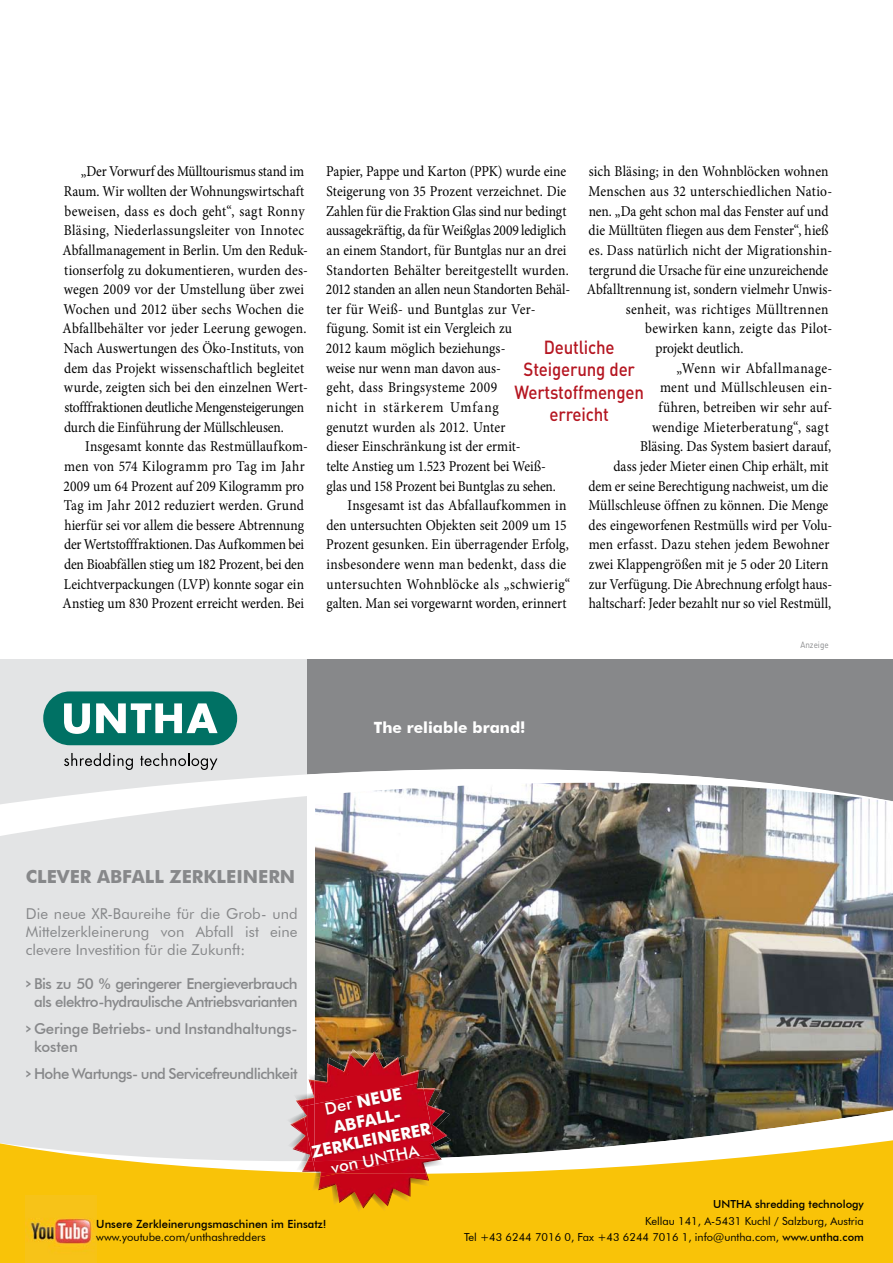
<style>
.page{position:relative;width:893px;height:1263px;background:#fff}
.page>*{position:absolute;margin:0;border:0;box-sizing:border-box;transform-origin:0 0}
.t1{font:500 18.75px/22.5px "DINOT";letter-spacing:-.01em;color:#b51621;text-align:center;scale:.9 1}
.t2{font:700 18px "Futura BT";color:#87888a}
.t3{font:700 16.5px/19.8px "Futura BT";color:#fff;text-align:center}
.t4{font:500 16.5px "Futura BT";color:#fff}
.t5{font:700 15.45px "Futura BT";color:#fff}
.t6{font:15px/19.6px "Minion Pro";letter-spacing:.005em;color:#000;scale:.9 1}
.t7{font:15px "Minion Pro";letter-spacing:.025em;color:#000;scale:.9 1}
.t8{font:500 15px/18px "Futura BT";letter-spacing:-.04em;color:#87888a;text-align:center}
.t9{font:15px/18px "Futura BT";color:#87888a;text-align:justify}
.t10{font:15px "Minion Pro";letter-spacing:.03em;color:#000;scale:.9 1}
.t11{font:500 15px/18px "Futura BT";letter-spacing:-.01em;color:#87888a}
.t12{font:15px "Minion Pro";letter-spacing:.055em;color:#000;scale:.9 1}
.t13{font:15px "Minion Pro";letter-spacing:.04em;color:#000;scale:.9 1}
.t14{font:500 11.25px "Futura BT";color:#000}
.t15{font:11.25px "Futura BT";color:#000}
.t16{font:11.1px/16.6px "Futura BT";color:#000;text-align:right}
.t17{font:500 11.1px "Futura BT";color:#000}
.t18{font:9px "DINOT";color:#87888a;scale:.9 1}
.s1{font-family:"Agency FB";font-weight:700}
.s2{font-weight:500}
</style>
<div class="page">
<img style="left:315px;top:838px;width:578px;height:269px">
<div style="left:307px;top:659px;width:586px;height:98px;background:#87888a"></div>
<div style="left:0;top:659px;width:307px;height:604px;background:#e3e4e5"></div>
<div style="left:43px;top:691px;width:194px;height:54px;background:#007164;border-radius:27px"></div>
<svg style="left:64px;top:703px;width:26px;height:31px"></svg>
<svg style="left:96px;top:703px;width:122px;height:30px"></svg>
<svg style="left:71px;top:753px;width:44px;height:4px"></svg>
<svg style="left:141px;top:753px;width:49px;height:4px"></svg>
<svg style="left:0;top:757px;width:893px;height:81px"></svg>
<div style="left:307px;top:780px;width:8px;height:381px;background:#fff"></div>
<svg style="left:451px;top:1107px;width:442px;height:31px"></svg>
<svg style="left:0;top:1138px;width:893px;height:125px;background:#f2c62c"></svg>
<img style="left:26px;top:1195px;width:70px;height:68px">
<img style="left:315px;top:1048px;width:136px;height:99px">
<img style="left:287px;top:1094px;width:20px;height:67px">
<img style="left:310px;top:1074px;width:5px;height:5px">
<img style="left:296px;top:1160px;width:148px;height:10px">
<img style="left:312px;top:1174px;width:117px;height:38px">
<img style="left:327px;top:1051px;width:120px;height:107px">
<img style="left:290px;top:1100px;width:1px;height:53px">
<img style="left:302px;top:1158px;width:140px;height:16px">
<img style="left:318px;top:1174px;width:111px;height:34px">
<img style="left:315px;top:1053px;width:131px;height:106px">
<img style="left:291px;top:1098px;width:16px;height:56px">
<img style="left:307px;top:1079px;width:8px;height:25px">
<img style="left:303px;top:1158px;width:137px;height:16px">
<img style="left:318px;top:1173px;width:110px;height:34px">
<img style="left:417px;top:1082px;width:18px;height:1px">
<img style="left:436px;top:1088px;width:1px;height:65px">
<svg style="left:315px;top:1173px;width:6px;height:5px"></svg>
<img style="left:315px;top:1083px;width:121px;height:78px">
<img style="left:302px;top:1105px;width:5px;height:27px">
<img style="left:307px;top:1104px;width:8px;height:57px">
<img style="left:313px;top:1159px;width:96px;height:14px">
<img style="left:320px;top:1173px;width:19px;height:4px">
<p class="t6" style="left:63px;top:162px;width:274px;text-indent:18px">„Der Vorwurf des Mülltourismus stand im Raum. Wir wollten der Wohnungswirtschaft beweisen, dass es doch geht“, sagt Ronny Bläsing, Niederlassungsleiter von Innotec Abfallmanagement in Berlin. Um den Reduk&shy;tionserfolg zu dokumentieren, wurden des&shy;wegen 2009 vor der Umstellung über zwei Wochen und 2012 über sechs Wochen die Abfallbehälter vor jeder Leerung gewogen.<br>Nach Auswertungen des Öko-Instituts, von dem das Projekt wissenschaftlich begleitet wurde, zeigten sich bei den einzelnen Wert&shy;stofffraktionen deutliche Mengensteigerungen durch die Einführung der Müllschleusen.</p>
<p class="t6" style="left:63px;top:437px;width:274px;text-indent:23px">Insgesamt konnte das Restmüllaufkom&shy;men von 574 Kilogramm pro Tag im Jahr 2009 um 64 Prozent auf 209 Kilogramm pro Tag im Jahr 2012 reduziert werden. Grund hierfür sei vor allem die bessere Abtrennung der Wertstofffraktionen. Das Aufkommen bei den Bioabfällen stieg um 182 Prozent, bei den Leichtverpackungen (LVP) konnte sogar ein Anstieg um 830 Prozent erreicht werden. Bei</p>
<p class="t6" style="left:589px;top:162px;width:268px">sich Bläsing; in den Wohnblöcken wohnen</p>
<p class="t6" style="left:588px;top:181px;width:273px">Menschen aus 32 unterschiedlichen Natio-</p>
<p class="t6" style="left:589px;top:201px;width:268px">nen. „Da geht schon mal das Fenster auf und</p>
<p class="t6" style="left:589px;top:221px;width:268px">die Mülltüten fliegen aus dem Fenster“, hieß</p>
<p class="t6" style="left:589px;top:240px;width:272px">es. Dass natürlich nicht der Migrationshin-</p>
<p class="t6" style="left:589px;top:260px;width:268px">tergrund die Ursache für eine unzureichende</p>
<p class="t6" style="left:587px;top:280px;width:274px">Abfalltrennung ist, sondern vielmehr Unwis-</p>
<p class="t7" style="left:626px;top:299px;width:227px">senheit, was richtiges Mülltrennen</p>
<p class="t7" style="left:645px;top:319px;width:209px">bewirken kann, zeigte das Pilot-</p>
<p class="t6" style="left:656px;top:338px;width:99px">projekt deutlich.</p>
<p class="t13" style="left:676px;top:358px;width:175px">„Wenn wir Abfallmanage-</p>
<p class="t10" style="left:660px;top:377px;width:193px">ment und Müllschleusen ein-</p>
<p class="t6" style="left:658px;top:397px;width:195px">führen, betreiben wir sehr auf-</p>
<p class="t7" style="left:652px;top:417px;width:198px">wendige Mieterberatung“, sagt</p>
<p class="t6" style="left:640px;top:437px;width:214px">Bläsing. Das System basiert darauf,</p>
<p class="t6" style="left:613px;top:456px;width:241px">dass jeder Mieter einen Chip erhält, mit</p>
<p class="t6" style="left:589px;top:476px;width:268px">dem er seine Berechtigung nachweist, um die</p>
<p class="t6" style="left:588px;top:496px;width:268px">Müllschleuse öffnen zu können. Die Menge</p>
<p class="t6" style="left:589px;top:515px;width:272px">des eingeworfenen Restmülls wird per Volu-</p>
<p class="t6" style="left:589px;top:535px;width:269px">men erfasst. Dazu stehen jedem Bewohner</p>
<p class="t6" style="left:589px;top:554px;width:268px">zwei Klappengrößen mit je 5 oder 20 Litern</p>
<p class="t6" style="left:589px;top:574px;width:272px">zur Verfügung. Die Abrechnung erfolgt haus-</p>
<p class="t6" style="left:589px;top:594px;width:271px">haltscharf: Jeder bezahlt nur so viel Restmüll,</p>
<p class="t6" style="left:326px;top:162px;width:268px">Papier, Pappe und Karton (PPK) wurde eine</p>
<p class="t6" style="left:326px;top:181px;width:268px">Steigerung von 35 Prozent verzeichnet. Die</p>
<p class="t6" style="left:326px;top:201px;width:269px">Zahlen für die Fraktion Glas sind nur bedingt</p>
<p class="t6" style="left:327px;top:221px;width:268px">aussagekräftig, da für Weißglas 2009 lediglich</p>
<p class="t6" style="left:327px;top:240px;width:268px">an einem Standort, für Buntglas nur an drei</p>
<p class="t6" style="left:326px;top:260px;width:271px">Standorten Behälter bereitgestellt wurden.</p>
<p class="t6" style="left:326px;top:280px;width:273px">2012 standen an allen neun Standorten Behäl-</p>
<p class="t7" style="left:326px;top:299px;width:234px">ter für Weiß- und Buntglas zur Ver-</p>
<p class="t6" style="left:327px;top:319px;width:208px">fügung. Somit ist ein Vergleich zu</p>
<p class="t6" style="left:326px;top:338px;width:201px">2012 kaum möglich beziehungs-</p>
<p class="t6" style="left:326px;top:358px;width:196px">weise nur wenn man davon aus-</p>
<p class="t10" style="left:326px;top:377px;width:191px">geht, dass Bringsysteme 2009</p>
<p class="t12" style="left:326px;top:397px;width:193px">nicht in stärkerem Umfang</p>
<p class="t6" style="left:326px;top:417px;width:200px">genutzt wurden als 2012. Unter</p>
<p class="t6" style="left:326px;top:437px;width:217px">dieser Einschränkung ist der ermit-</p>
<p class="t6" style="left:326px;top:456px;width:245px">telte Anstieg um 1.523 Prozent bei Weiß-</p>
<p class="t6" style="left:326px;top:476px;width:256px">glas und 158 Prozent bei Buntglas zu sehen.</p>
<p class="t6" style="left:347px;top:496px;width:245px">Insgesamt ist das Abfallaufkommen in</p>
<p class="t6" style="left:326px;top:515px;width:269px">den untersuchten Objekten seit 2009 um 15</p>
<p class="t6" style="left:326px;top:535px;width:271px">Prozent gesunken. Ein überragender Erfolg,</p>
<p class="t6" style="left:326px;top:554px;width:268px">insbesondere wenn man bedenkt, dass die</p>
<p class="t7" style="left:326px;top:574px;width:272px">untersuchten Wohnblöcke als „schwierig“</p>
<p class="t6" style="left:326px;top:594px;width:268px">galten. Man sei vorgewarnt worden, erinnert</p>
<p class="t1" style="left:515px;top:335px;width:145px">Deutliche<br>Steigerung der<br>Wertstoffmengen erreicht</p>
<p class="t18" style="left:800px;top:639px;width:33px">Anzeige</p>
<p class="t5" style="left:374px;top:718px;width:153px">The reliable brand!</p>
<p class="t2" style="left:26px;top:865px;width:271px">CLEVER ABFALL ZERKLEINERN</p>
<p class="t9" style="left:26px;top:904px;width:273px">Die neue XR-Baureihe für die Grob- und Mittelzerkleinerung von Abfall ist eine clevere Investition für die Zukunft:</p>
<p class="t8" style="left:26px;top:974px;width:273px"><span class="s1">&gt;</span> Bis zu 50 % geringerer Energieverbrauch als elektro-hydraulische Antriebsvarianten</p>
<p class="t11" style="left:34px;top:1019px;width:265px;text-indent:-8px"><span class="s1">&gt;</span> Geringe Betriebs- und Instandhaltungs&shy;kosten</p>
<p class="t8" style="left:26px;top:1064px;width:273px"><span class="s1">&gt;</span> Hohe Wartungs- und Servicefreundlichkeit</p>
<p class="t3" style="left:302px;top:1102px;width:123px;rotate:-11deg"><span class="s2">Der</span> NEUE<br>ABFALL-<br>ZERKLEINERER</p>
<p class="t4" style="left:329px;top:1158px;width:91px;rotate:-11deg">von UNTHA</p>
<p class="t14" style="left:96px;top:1217px;width:232px">Unsere Zerkleinerungsmaschinen im Einsatz!</p>
<p class="t15" style="left:96px;top:1230px;width:171px">www.youtube.com/unthashredders</p>
<p class="t17" style="left:713px;top:1197px;width:152px">UNTHA shredding technology</p>
<p class="t16" style="left:464px;top:1212px;width:401px">Kellau 141, A-5431 Kuchl / Salzburg, Austria<br>Tel +43 6244 7016 0, Fax +43 6244 7016 1, info@untha.com, <span class="s2">www.untha.com</span></p>
</div>
